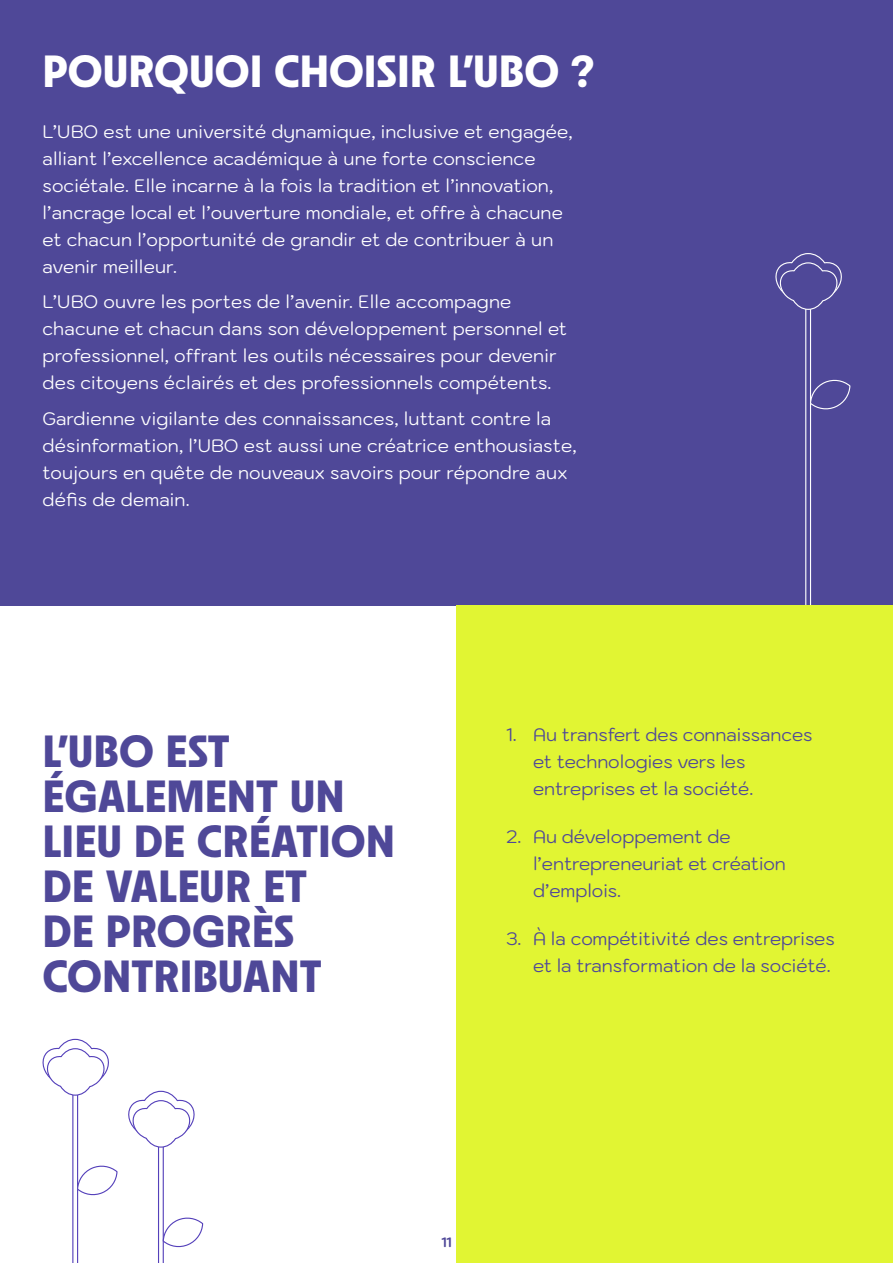
<style>
.page{position:relative;width:893px;height:1263px;background:#fff}
.page>*{position:absolute;margin:0;border:0;box-sizing:border-box;transform-origin:0 0}
.t1{font:800 45px/45px "Neighbor";color:#4f4898}
.t2{font:800 45px "Neighbor";color:#fff}
.t3{font:18px/27px "Kodchasan";letter-spacing:.01em;color:#fff}
.t4{font:18px/27px "Kodchasan";color:#4f4898}
.t5{font:700 13.5px "Kodchasan";color:#4f4898}
</style>
<div class="page">
<div style="left:0;top:0;width:893px;height:606px;background:#4f4898"></div>
<svg style="left:42px;top:1038px;width:76px;height:225px"></svg>
<svg style="left:128px;top:1090px;width:76px;height:173px"></svg>
<svg style="left:805px;top:310px;width:6px;height:296px"></svg>
<svg style="left:775px;top:253px;width:67px;height:57px"></svg>
<svg style="left:809px;top:377px;width:42px;height:34px"></svg>
<div style="left:456px;top:606px;width:437px;height:657px;background:#e1f533"></div>
<h1 class="t2" style="left:43px;top:44px;width:553px">POURQUOI CHOISIR L’UBO ?</h1>
<p class="t3" style="left:43px;top:118px;width:532px">L’UBO est une université dynamique, inclusive et engagée, alliant l’excellence académique à une forte conscience sociétale. Elle incarne à la fois la tradition et l’innovation, l’ancrage local et l’ouverture mondiale, et offre à chacune et chacun l’opportunité de grandir et de contribuer à un avenir meilleur.</p>
<p class="t3" style="left:43px;top:288px;width:526px">L’UBO ouvre les portes de l’avenir. Elle accompagne chacune et chacun dans son développement personnel et professionnel, offrant les outils nécessaires pour devenir des citoyens éclairés et des professionnels compétents.</p>
<p class="t3" style="left:43px;top:405px;width:536px">Gardienne vigilante des connaissances, luttant contre la désinformation, l’UBO est aussi une créatrice enthousiaste, toujours en quête de nouveaux savoirs pour répondre aux défis de demain.</p>
<h1 class="t1" style="left:43px;top:728px;width:354px">L’UBO EST<br>ÉGALEMENT UN<br>LIEU DE CRÉATION<br>DE VALEUR ET<br>DE PROGRÈS<br>CONTRIBUANT</h1>
<p class="t4" style="left:533px;top:721px;width:281px;text-indent:-27px">1. Au transfert des connaissances et technologies vers les entreprises et la société.</p>
<p class="t4" style="left:533px;top:823px;width:254px;text-indent:-27px">2. Au développement de l’entrepreneuriat et création d’emplois.</p>
<p class="t4" style="left:506px;top:925px;width:330px;text-align:right">3. À la compétitivité des entreprises et la transformation de la société.</p>
<p class="t5" style="left:441px;top:1234px;width:12px">11</p>
</div>
